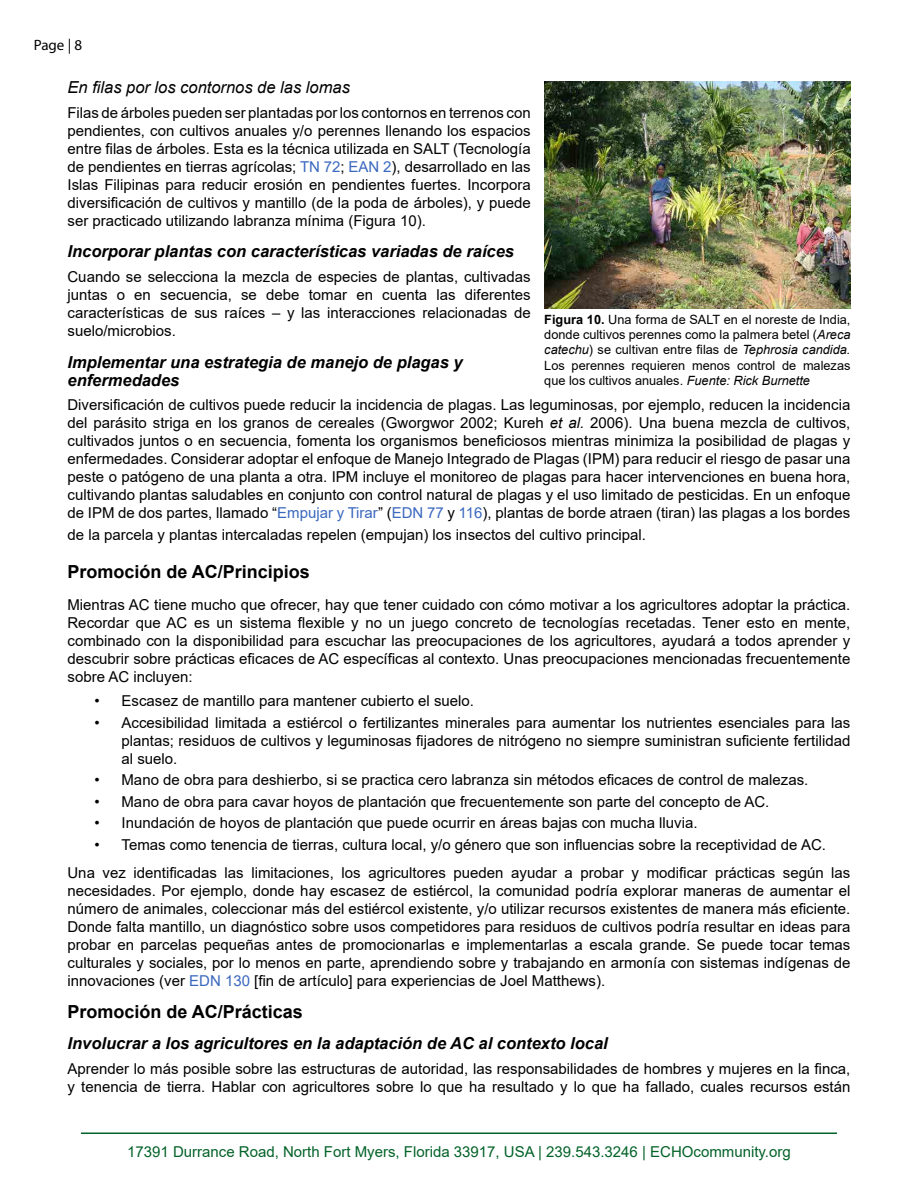
<style>
.page{position:relative;width:918px;height:1188px;background:#fff}
.page>*{position:absolute;margin:0;border:0;box-sizing:border-box;transform-origin:0 0}
.Heading_4{font:700 18px "Arial";color:#000}
.Body_Text_1{font:700 18px "Arial";color:#000}
.Sub-sections{font:italic 700 16.5px/18px "Arial";color:#000}
.Heading_6{font:italic 16.5px "Arial";color:#000}
.Body_Text_1-2{font:15px/18px "Arial";color:#000;text-align:justify}
.t1{font:15px "Arial";color:#036228}
.t2{font:15px "Myriad Pro";color:#000}
.Figure{font:12.75px/15.3px "Arial";color:#000;text-align:justify}
.s1{color:#3a68be}
.s2{font-style:italic}
.s3{font-weight:700}
</style>
<div class="page">
<hr style="left:81px;top:1132px;width:756px;height:2px;background:#036228">
<img style="left:544px;top:81px;width:306px;height:228px">
<p class="t2" style="left:34px;top:36px;width:50px">Page | 8</p>
<p class="Heading_6" style="left:68px;top:77px;width:284px">En filas por los contornos de las lomas</p>
<p class="Body_Text_1-2" style="left:68px;top:103px;width:465px">Filas de árboles pueden ser plantadas por los contornos en terrenos con pendientes, con cultivos anuales y/o perennes llenando los espacios entre filas de árboles. Esta es la técnica utilizada en SALT (Tecnología de pendientes en tierras agrícolas; <span class="s1">TN 72</span>; <span class="s1">EAN 2</span>), desarrollado en las Islas Filipinas para reducir erosión en pendientes fuertes. Incorpora diversificación de cultivos y mantillo (de la poda de árboles), y puede ser practicado utilizando labranza mínima (Figura 10).</p>
<p class="Sub-sections" style="left:68px;top:243px;width:448px">Incorporar plantas con características variadas de raíces</p>
<p class="Body_Text_1-2" style="left:68px;top:268px;width:465px">Cuando se selecciona la mezcla de especies de plantas, cultivadas juntas o en secuencia, se debe tomar en cuenta las diferentes características de sus raíces – y las interacciones relacionadas de suelo/microbios.</p>
<p class="Sub-sections" style="left:68px;top:353px;width:397px">Implementar una estrategia de manejo de plagas y enfermedades</p>
<p class="Body_Text_1-2" style="left:68px;top:396px;width:784px">Diversificación de cultivos puede reducir la incidencia de plagas. Las leguminosas, por ejemplo, reducen la incidencia del parásito striga en los granos de cereales (Gworgwor 2002; Kureh <span class="s2">et al.</span> 2006). Una buena mezcla de cultivos, cultivados juntos o en secuencia, fomenta los organismos beneficiosos mientras minimiza la posibilidad de plagas y enfermedades. Considerar adoptar el enfoque de Manejo Integrado de Plagas (IPM) para reducir el riesgo de pasar una peste o patógeno de una planta a otra. IPM incluye el monitoreo de plagas para hacer intervenciones en buena hora, cultivando plantas saludables en conjunto con control natural de plagas y el uso limitado de pesticidas. En un enfoque de IPM de dos partes, llamado “<span class="s1">Empujar y Tirar</span>” (<span class="s1">EDN 77</span> y <span class="s1">116</span>), plantas de borde atraen (tiran) las plagas a los bordes</p>
<p class="Body_Text_1-2" style="left:68px;top:525px;width:580px">de la parcela y plantas intercaladas repelen (empujan) los insectos del cultivo principal.</p>
<p class="Heading_4" style="left:68px;top:559px;width:244px">Promoción de AC/Principios</p>
<p class="Body_Text_1-2" style="left:68px;top:595px;width:784px">Mientras AC tiene mucho que ofrecer, hay que tener cuidado con cómo motivar a los agricultores adoptar la práctica.<br>Recordar que AC es un sistema flexible y no un juego concreto de tecnologías recetadas. Tener esto en mente, combinado con la disponibilidad para escuchar las preocupaciones de los agricultores, ayudará a todos aprender y descubrir sobre prácticas eficaces de AC específicas al contexto. Unas preocupaciones mencionadas frecuentemente sobre AC incluyen:</p>
<p class="Body_Text_1-2" style="left:94px;top:692px;width:381px">• Escasez de mantillo para mantener cubierto el suelo.</p>
<p class="Body_Text_1-2" style="left:122px;top:714px;width:730px;text-indent:-27px">• Accesibilidad limitada a estiércol o fertilizantes minerales para aumentar los nutrientes esenciales para las plantas; residuos de cultivos y leguminosas fijadores de nitrógeno no siempre suministran suficiente fertilidad al suelo.</p>
<p class="Body_Text_1-2" style="left:94px;top:771px;width:715px">• Mano de obra para deshierbo, si se practica cero labranza sin métodos eficaces de control de malezas.</p>
<p class="Body_Text_1-2" style="left:94px;top:793px;width:676px">• Mano de obra para cavar hoyos de plantación que frecuentemente son parte del concepto de AC.</p>
<p class="Body_Text_1-2" style="left:94px;top:814px;width:605px">• Inundación de hoyos de plantación que puede ocurrir en áreas bajas con mucha lluvia.</p>
<p class="Body_Text_1-2" style="left:94px;top:836px;width:733px">• Temas como tenencia de tierras, cultura local, y/o género que son influencias sobre la receptividad de AC.</p>
<p class="Body_Text_1-2" style="left:68px;top:864px;width:784px">Una vez identificadas las limitaciones, los agricultores pueden ayudar a probar y modificar prácticas según las necesidades. Por ejemplo, donde hay escasez de estiércol, la comunidad podría explorar maneras de aumentar el número de animales, coleccionar más del estiércol existente, y/o utilizar recursos existentes de manera más eficiente.<br>Donde falta mantillo, un diagnóstico sobre usos competidores para residuos de cultivos podría resultar en ideas para probar en parcelas pequeñas antes de promocionarlas e implementarlas a escala grande. Se puede tocar temas culturales y sociales, por lo menos en parte, aprendiendo sobre y trabajando en armonía con sistemas indígenas de innovaciones (ver <span class="s1">EDN 130</span> [fin de artículo] para experiencias de Joel Matthews).</p>
<p class="Body_Text_1" style="left:68px;top:999px;width:237px">Promoción de AC/Prácticas</p>
<p class="Sub-sections" style="left:68px;top:1035px;width:542px">Involucrar a los agricultores en la adaptación de AC al contexto local</p>
<p class="Body_Text_1-2" style="left:68px;top:1060px;width:784px">Aprender lo más posible sobre las estructuras de autoridad, las responsabilidades de hombres y mujeres en la finca, y tenencia de tierra. Hablar con agricultores sobre lo que ha resultado y lo que ha fallado, cuales recursos están</p>
<p class="Figure" style="left:544px;top:312px;width:308px"><span class="s3">Figura 10.</span> Una forma de SALT en el noreste de India, donde cultivos perennes como la palmera betel (<span class="s2">Areca catechu</span>) se cultivan entre filas de <span class="s2">Tephrosia candida.<br></span>Los perennes requieren menos control de malezas que los cultivos anuales. <span class="s2">Fuente: Rick Burnette</span></p>
<p class="t1" style="left:127px;top:1141px;width:665px">17391 Durrance Road, North Fort Myers, Florida 33917, USA | 239.543.3246 | ECHOcommunity.org</p>
</div>
